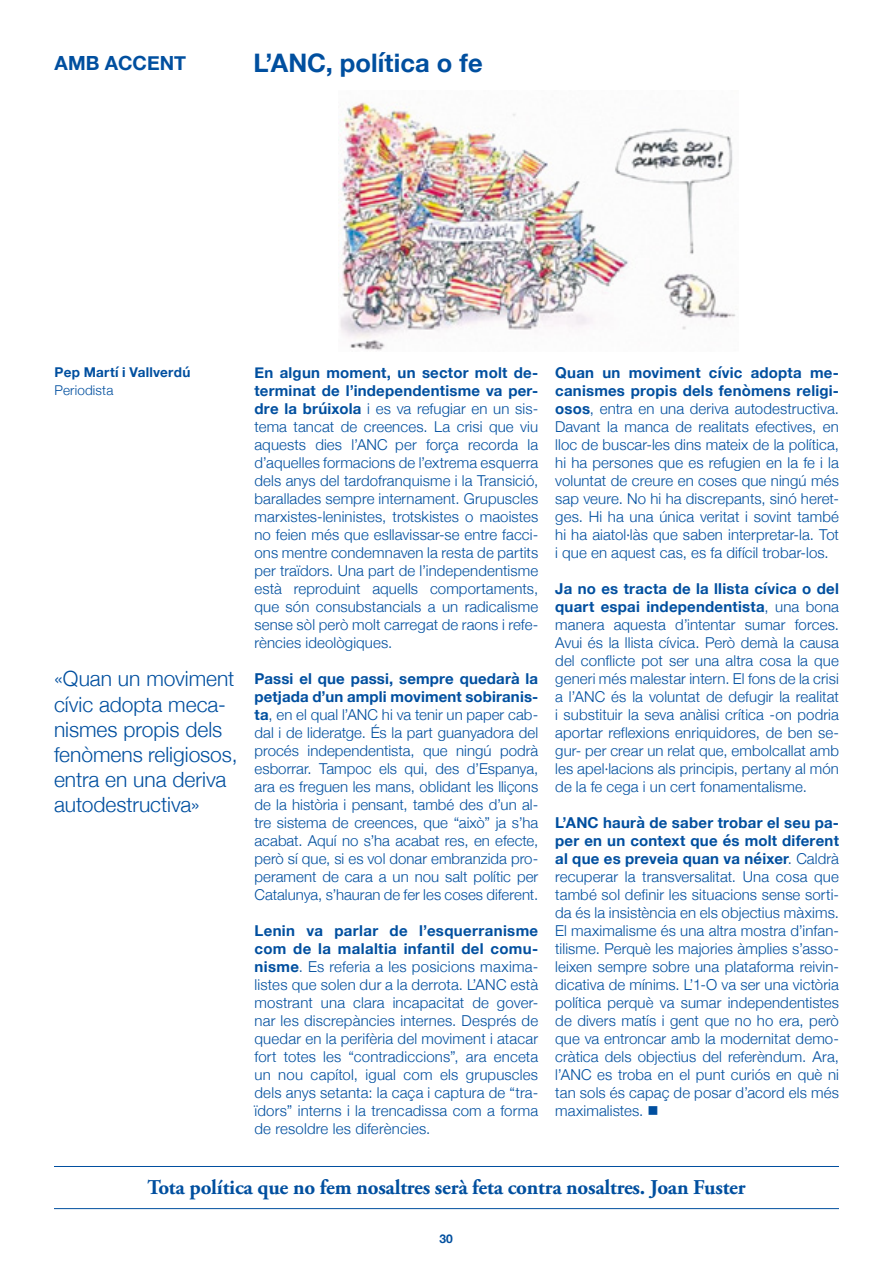
<style>
.page{position:relative;width:893px;height:1263px;background:#fff}
.page>*{position:absolute;margin:0;border:0;box-sizing:border-box;transform-origin:0 0}
.t1{font:700 25.5px "Helvetica Neue";letter-spacing:.005em;color:#004f9f}
.t2{font:300 21px/25.2px "Helvetica Neue";color:#004f9f}
.t3{font:700 21px "Adobe Garamond Pro";letter-spacing:-.01em;color:#004f9f}
.t4{font:700 19.5px "Helvetica Neue";color:#004f9f}
.t5{font:300 15px/18px "Helvetica Neue";letter-spacing:.005em;color:#004f9f;text-align:justify}
.t6{font:700 13.5px "Helvetica Neue";letter-spacing:.02em;color:#004f9f}
.t7{font:300 13.5px "Helvetica Neue";letter-spacing:.01em;color:#004f9f}
.t8{font:700 12px "Helvetica Neue";color:#004f9f}
.s1{font-weight:700}
</style>
<div class="page">
<hr style="left:54px;top:1166px;width:785px;height:1px;background:#004f9f">
<hr style="left:54px;top:1208px;width:785px;height:1px;background:#004f9f">
<img style="left:338px;top:102px;width:398px;height:249px">
<h3 class="t4" style="left:55px;top:48px;width:133px">AMB ACCENT</h3>
<h1 class="t1" style="left:253px;top:43px;width:231px">L’ANC, política o fe</h1>
<p class="t6" style="left:55px;top:361px;width:137px">Pep Martí i Vallverdú</p>
<p class="t7" style="left:55px;top:379px;width:60px">Periodista</p>
<h2 class="t2" style="left:54px;top:665px;width:185px">«Quan un moviment cívic adopta meca&shy;nismes propis dels fenòmens religiosos, entra en una deriva autodestructiva»</h2>
<p class="t5" style="left:254px;top:363px;width:285px"><span class="s1">En algun moment, un sector molt de&shy;terminat de l’independentisme va per&shy;dre la brúixola</span> i es va refugiar en un sis&shy;tema tancat de creences. La crisi que viu aquests dies l’ANC per força recorda la d’aquelles formacions de l’extrema esquerra dels anys del tardofranquisme i la Transició, barallades sempre internament. Grupuscles marxistes-leninistes, trotskistes o maoistes no feien més que esllavissar-se entre facci&shy;ons mentre condemnaven la resta de partits per traïdors. Una part de l’independentisme està reproduint aquells comportaments, que són consubstancials a un radicalisme sense sòl però molt carregat de raons i refe&shy;rències ideològiques.</p>
<p class="t5" style="left:254px;top:669px;width:285px"><span class="s1">Passi el que passi, sempre quedarà la petjada d’un ampli moviment sobiranis&shy;ta</span>, en el qual l’ANC hi va tenir un paper cab&shy;dal i de lideratge. És la part guanyadora del procés independentista, que ningú podrà esborrar. Tampoc els qui, des d’Espanya, ara es freguen les mans, oblidant les lliçons de la història i pensant, també des d’un al&shy;tre sistema de creences, que “això” ja s’ha acabat. Aquí no s’ha acabat res, en efecte, però sí que, si es vol donar embranzida pro&shy;perament de cara a un nou salt polític per Catalunya, s’hauran de fer les coses diferent.</p>
<p class="t5" style="left:254px;top:921px;width:285px"><span class="s1">Lenin va parlar de l’esquerranisme com de la malaltia infantil del comu&shy;nisme</span>. Es referia a les posicions maxima&shy;listes que solen dur a la derrota. L’ANC està mostrant una clara incapacitat de gover&shy;nar les discrepàncies internes. Després de quedar en la perifèria del moviment i atacar fort totes les “contradiccions”, ara enceta un nou capítol, igual com els grupuscles dels anys setanta: la caça i captura de “tra&shy;ïdors” interns i la trencadissa com a forma de resoldre les diferències.</p>
<p class="t5" style="left:555px;top:363px;width:285px"><span class="s1">Quan un moviment cívic adopta me&shy;canismes propis dels fenòmens religi&shy;osos</span>, entra en una deriva autodestructiva.<br>Davant la manca de realitats efectives, en lloc de buscar-les dins mateix de la política, hi ha persones que es refugien en la fe i la voluntat de creure en coses que ningú més sap veure. No hi ha discrepants, sinó heret&shy;ges. Hi ha una única veritat i sovint també hi ha aiatol·làs que saben interpretar-la. Tot i que en aquest cas, es fa difícil trobar-los.</p>
<p class="t5" style="left:555px;top:579px;width:285px"><span class="s1">Ja no es tracta de la llista cívica o del quart espai independentista</span>, una bona manera aquesta d’intentar sumar forces.<br>Avui és la llista cívica. Però demà la causa del conflicte pot ser una altra cosa la que generi més malestar intern. El fons de la crisi a l’ANC és la voluntat de defugir la realitat i substituir la seva anàlisi crítica -on podria aportar reflexions enriquidores, de ben se&shy;gur- per crear un relat que, embolcallat amb les apel·lacions als principis, pertany al món de la fe cega i un cert fonamentalisme.</p>
<p class="t5" style="left:555px;top:813px;width:285px"><span class="s1">L’ANC haurà de saber trobar el seu pa&shy;per en un context que és molt diferent al que es preveia quan va néixer</span>. Caldrà recuperar la transversalitat. Una cosa que també sol definir les situacions sense sorti&shy;da és la insistència en els objectius màxims.<br>El maximalisme és una altra mostra d’infan&shy;tilisme. Perquè les majories àmplies s’asso&shy;leixen sempre sobre una plataforma reivin&shy;dicativa de mínims. L’1-O va ser una victòria política perquè va sumar independentistes de divers matís i gent que no ho era, però que va entroncar amb la modernitat demo&shy;cràtica dels objectius del referèndum. Ara, l’ANC es troba en el punt curiós en què ni tan sols és capaç de posar d’acord els més maximalistes. ■</p>
<h2 class="t3" style="left:148px;top:1175px;width:600px">Tota política que no fem nosaltres serà feta contra nosaltres. Joan Fuster</h2>
<p class="t8" style="left:439px;top:1229px;width:15px">30</p>
</div>
